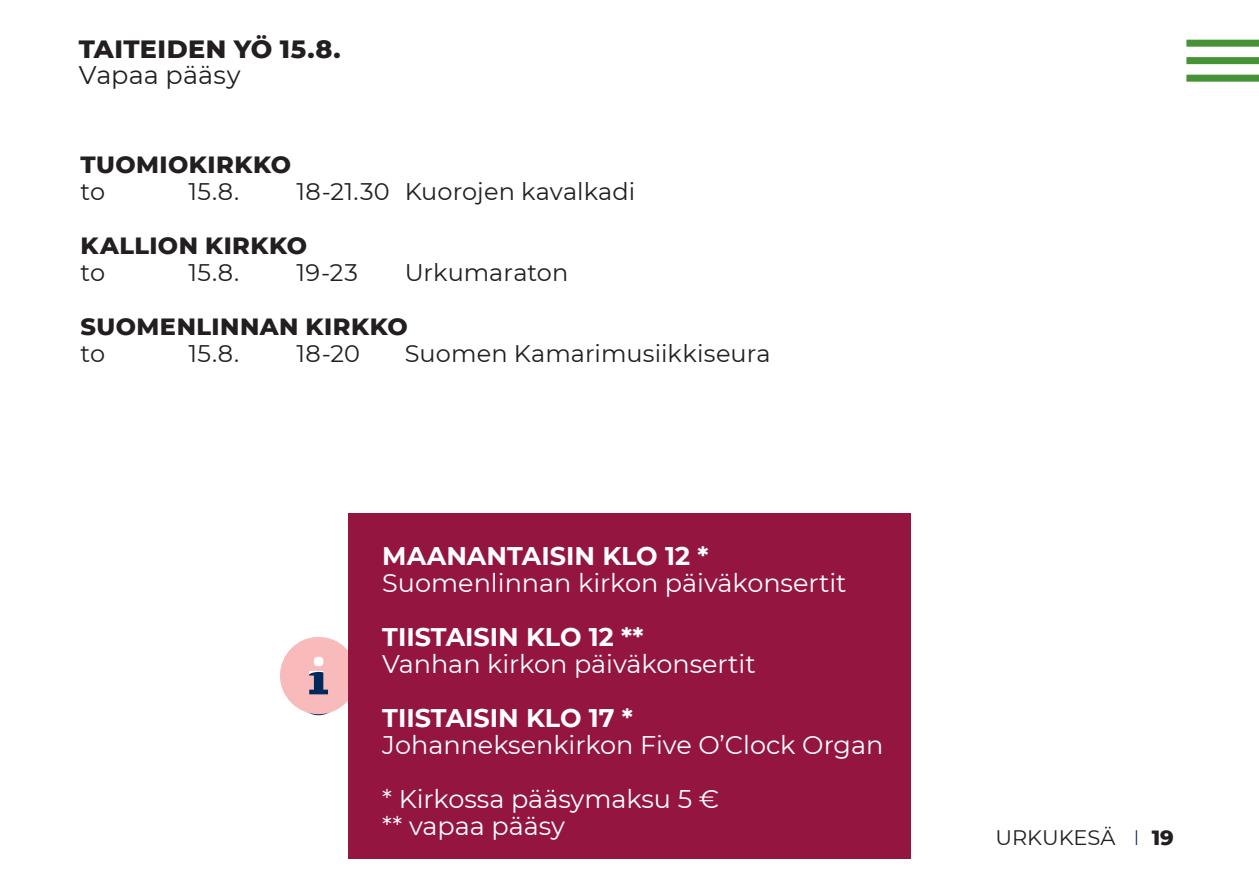
<style>
.page{position:relative;width:1259px;height:893px;background:#fff}
.page>*{position:absolute;margin:0;border:0;box-sizing:border-box;transform-origin:0 0}
.t1{font:25.5px "Montserrat";color:#fff}
.t2{font:700 25.5px "Montserrat";color:#fff}
.t3{font:800 25.5px "Montserrat";letter-spacing:.015em;color:#231f20}
.t4{font:25.5px "Montserrat";letter-spacing:.005em;color:#231f20}
.t5{font:24px "Montserrat";letter-spacing:.005em;color:#231f20}
.t6{font:800 24px "Montserrat";letter-spacing:.02em;color:#231f20}
.t7{font:21px "Montserrat";color:#231f20}
.s1{font-weight:300;color:#00295c}
.s2{font-weight:800}
</style>
<div class="page">
<div style="left:1186px;top:75px;width:73px;height:7px;background:#459336"></div>
<div style="left:1186px;top:57px;width:73px;height:7px;background:#459336"></div>
<div style="left:1186px;top:40px;width:73px;height:7px;background:#459336"></div>
<svg style="left:280px;top:637px;width:68px;height:77px"></svg>
<div style="left:348px;top:513px;width:562px;height:345px;background:#941640"></div>
<p class="t3" style="left:79px;top:31px;width:263px">TAITEIDEN YÖ 15.8.</p>
<p class="t4" style="left:79px;top:57px;width:163px">Vapaa pääsy</p>
<p class="t6" style="left:81px;top:147px;width:212px">TUOMIOKIRKKO</p>
<p class="t5" style="left:81px;top:175px;width:26px">to</p>
<p class="t5" style="left:189px;top:175px;width:52px">15.8.</p>
<p class="t5" style="left:297px;top:175px;width:340px">18-21.30 Kuorojen kavalkadi</p>
<p class="t6" style="left:81px;top:228px;width:228px">KALLION KIRKKO</p>
<p class="t5" style="left:81px;top:256px;width:26px">to</p>
<p class="t5" style="left:189px;top:256px;width:52px">15.8.</p>
<p class="t5" style="left:297px;top:256px;width:63px">19-23</p>
<p class="t5" style="left:405px;top:256px;width:165px">Urkumaraton</p>
<p class="t6" style="left:81px;top:309px;width:329px">SUOMENLINNAN KIRKKO</p>
<p class="t5" style="left:81px;top:337px;width:26px">to</p>
<p class="t5" style="left:189px;top:337px;width:52px">15.8.</p>
<p class="t5" style="left:297px;top:337px;width:65px">18-20</p>
<p class="t5" style="left:405px;top:337px;width:368px">Suomen Kamarimusiikkiseura</p>
<p class="t2" style="left:382px;top:537px;width:327px">MAANANTAISIN KLO 12 *</p>
<p class="t1" style="left:382px;top:565px;width:466px">Suomenlinnan kirkon päiväkonsertit</p>
<p class="t2" style="left:382px;top:618px;width:263px">TIISTAISIN KLO 12 **</p>
<p class="t1" style="left:382px;top:646px;width:375px">Vanhan kirkon päiväkonsertit</p>
<p class="t2" style="left:382px;top:699px;width:252px">TIISTAISIN KLO 17 *</p>
<p class="t1" style="left:382px;top:727px;width:502px">Johanneksenkirkon Five O’Clock Organ</p>
<p class="t1" style="left:382px;top:781px;width:338px">* Kirkossa pääsymaksu 5 €</p>
<p class="t1" style="left:382px;top:808px;width:184px">** vapaa pääsy</p>
<p class="t7" style="left:995px;top:823px;width:180px">URKUKESÄ <span class="s1">I</span> <span class="s2">19</span></p>
</div>
